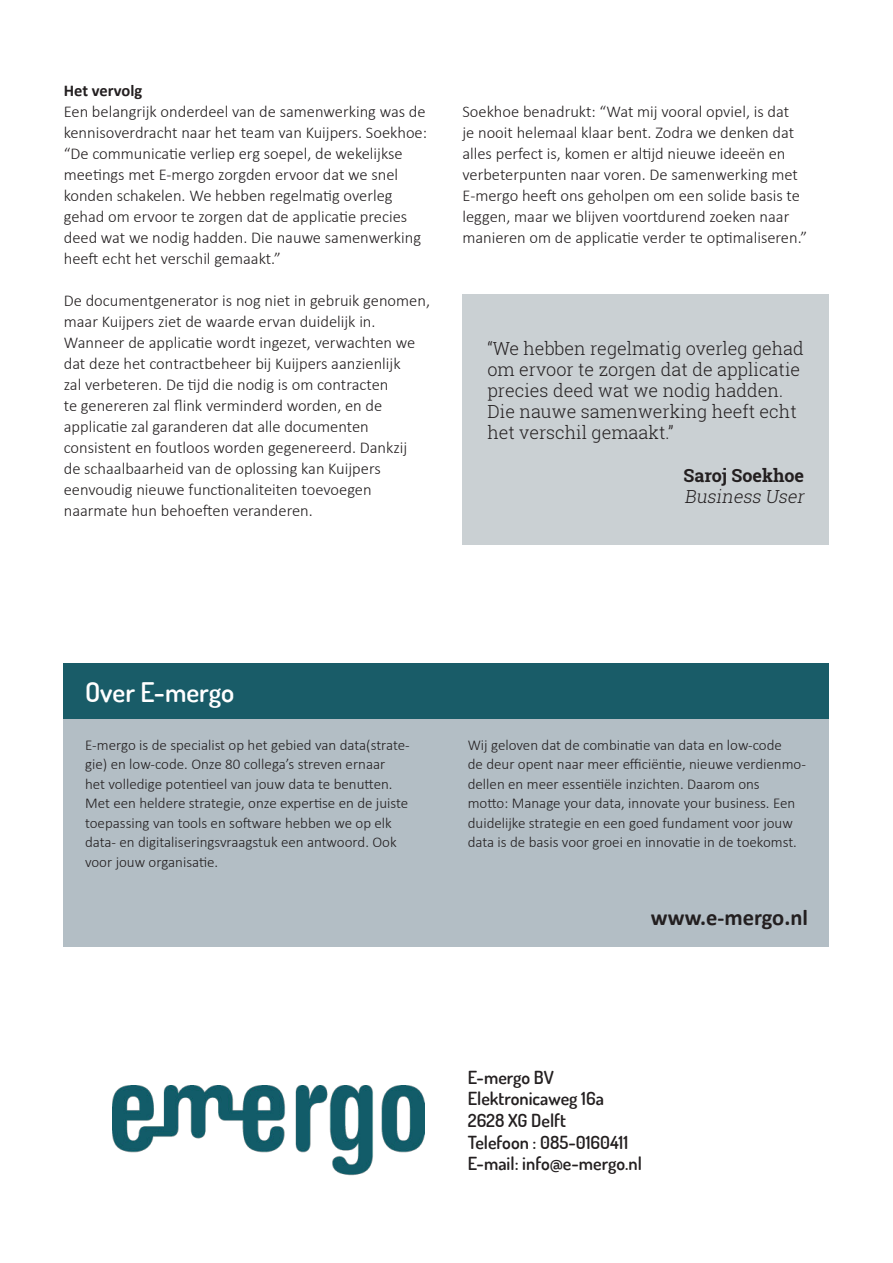
<style>
.page{position:relative;width:893px;height:1263px;background:#fff}
.page>*{position:absolute;margin:0;border:0;box-sizing:border-box;transform-origin:0 0}
.t1{font:600 27px "Dosis";color:#fff}
.t2{font:700 22.5px "Calibri";color:#231f20}
.t3{font:300 18px/21px "Roboto Slab";color:#231f20}
.t4{font:600 18px/21.6px "Dosis";color:#231f20}
.t5{font:700 18px "Roboto Slab";color:#231f20}
.t6{font:italic 300 18px "Roboto Slab";color:#231f20}
.t7{font:300 16.5px/21px "Calibri";color:#231f20}
.t8{font:700 16.5px "Calibri";color:#231f20}
.t9{font:300 15px/19.5px "Calibri";color:#231f20}
</style>
<div class="page">
<div style="left:64px;top:663px;width:765px;height:284px;background:#b3bec5"></div>
<div style="left:64px;top:663px;width:765px;height:56px;background:#195c68"></div>
<img style="left:112px;top:1085px;width:312px;height:91px">
<div style="left:462px;top:294px;width:367px;height:251px;background:#cad0d3"></div>
<p class="t8" style="left:64px;top:79px;width:80px">Het vervolg</p>
<p class="t7" style="left:64px;top:102px;width:365px">Een belangrijk onderdeel van de samenwerking was de kennisoverdracht naar het team van Kuijpers. Soekhoe: “De communicatie verliep erg soepel, de wekelijkse meetings met E-mergo zorgden ervoor dat we snel konden schakelen. We hebben regelmatig overleg gehad om ervoor te zorgen dat de applicatie precies deed wat we nodig hadden. Die nauwe samenwerking heeft echt het verschil gemaakt.”</p>
<p class="t7" style="left:64px;top:291px;width:368px">De documentgenerator is nog niet in gebruik genomen, maar Kuijpers ziet de waarde ervan duidelijk in.<br>Wanneer de applicatie wordt ingezet, verwachten we dat deze het contractbeheer bij Kuijpers aanzienlijk<br>zal verbeteren. De tijd die nodig is om contracten<br>te genereren zal flink verminderd worden, en de applicatie zal garanderen dat alle documenten consistent en foutloos worden gegenereerd. Dankzij<br>de schaalbaarheid van de oplossing kan Kuijpers eenvoudig nieuwe functionaliteiten toevoegen naarmate hun behoeften veranderen.</p>
<p class="t7" style="left:462px;top:101px;width:346px">Soekhoe benadrukt: “Wat mij vooral opviel, is dat<br>je nooit helemaal klaar bent. Zodra we denken dat alles perfect is, komen er altijd nieuwe ideeën en verbeterpunten naar voren. De samenwerking met E-mergo heeft ons geholpen om een solide basis te leggen, maar we blijven voortdurend zoeken naar manieren om de applicatie verder te optimaliseren.”</p>
<p class="t3" style="left:487px;top:340px;width:318px">“We hebben regelmatig overleg gehad om ervoor te zorgen dat de applicatie precies deed wat we nodig hadden.<br>Die nauwe samenwerking heeft echt het verschil gemaakt.”</p>
<p class="t5" style="left:684px;top:468px;width:122px">Saroj Soekhoe</p>
<p class="t6" style="left:684px;top:489px;width:124px">Business User</p>
<h1 class="t1" style="left:85px;top:681px;width:151px">Over E-mergo</h1>
<p class="t9" style="left:85px;top:735px;width:326px">E-mergo is de specialist op het gebied van data(strate&shy;gie) en low-code. Onze 80 collega’s streven ernaar<br>het volledige potentieel van jouw data te benutten.<br>Met een heldere strategie, onze expertise en de juiste toepassing van tools en software hebben we op elk data- en digitaliseringsvraagstuk een antwoord. Ook voor jouw organisatie.</p>
<p class="t9" style="left:468px;top:735px;width:340px">Wij geloven dat de combinatie van data en low-code<br>de deur opent naar meer efficiëntie, nieuwe verdienmo&shy;dellen en meer essentiële inzichten. Daarom ons<br>motto: Manage your data, innovate your business. Een duidelijke strategie en een goed fundament voor jouw data is de basis voor groei en innovatie in de toekomst.</p>
<h2 class="t2" style="left:651px;top:902px;width:159px">www.e-mergo.nl</h2>
<p class="t4" style="left:468px;top:1068px;width:176px">E-mergo BV<br>Elektronicaweg 16a<br>2628 XG Delft<br>Telefoon : 085-0160411<br>E-mail: info@e-mergo.nl</p>
</div>
